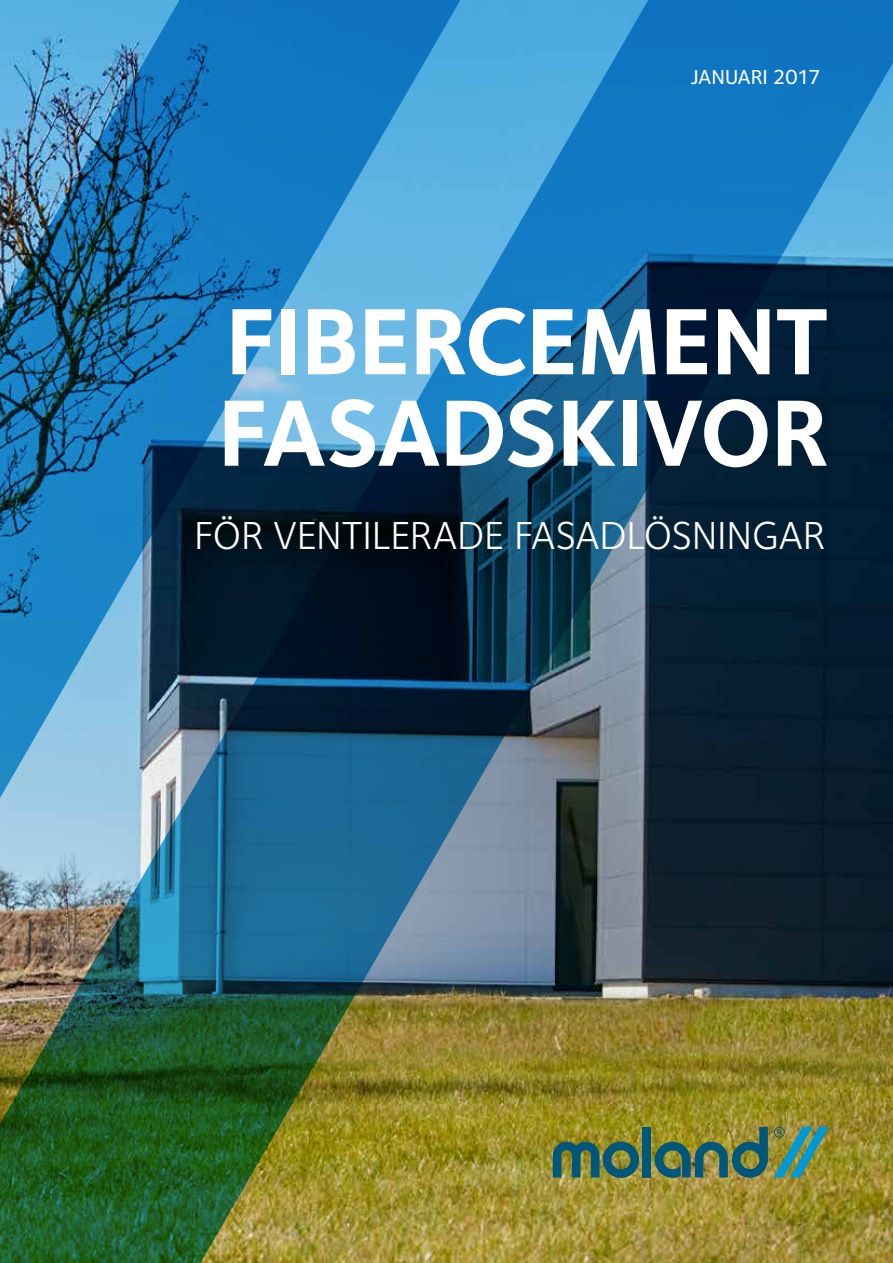
<style>
.page{position:relative;width:893px;height:1263px;background:#fff}
.page>*{position:absolute;margin:0;border:0;box-sizing:border-box;transform-origin:0 0}
.t1{font:700 97.5px/91.5px "Foundry Sterling";letter-spacing:-.015em;color:#fff}
.t2{font:40.5px "Foundry Sterling";letter-spacing:-.005em;color:#fff}
.t3{font:500 21px "Foundry Sterling";letter-spacing:-.01em;color:#fff}
</style>
<div class="page">
<svg style="left:870px;top:0;width:23px;height:1263px;background:#304e52"></svg>
<img style="left:0;top:0;width:870px;height:1263px">
<div style="left:642px;top:1127px;width:9px;height:50px;background:#005779"></div>
<svg style="left:553px;top:1141px;width:86px;height:37px;background:#467057"></svg>
<svg style="left:655px;top:1127px;width:174px;height:51px;background:#628256"></svg>
<p class="t3" style="left:691px;top:65px;width:131px">JANUARI 2017</p>
<h1 class="t1" style="left:218px;top:300px;width:613px">FIBERCEMENT<br>FASADSKIVOR</h1>
<p class="t2" style="left:194px;top:512px;width:632px">FÖR VENTILERADE FASADLÖSNINGAR</p>
</div>
